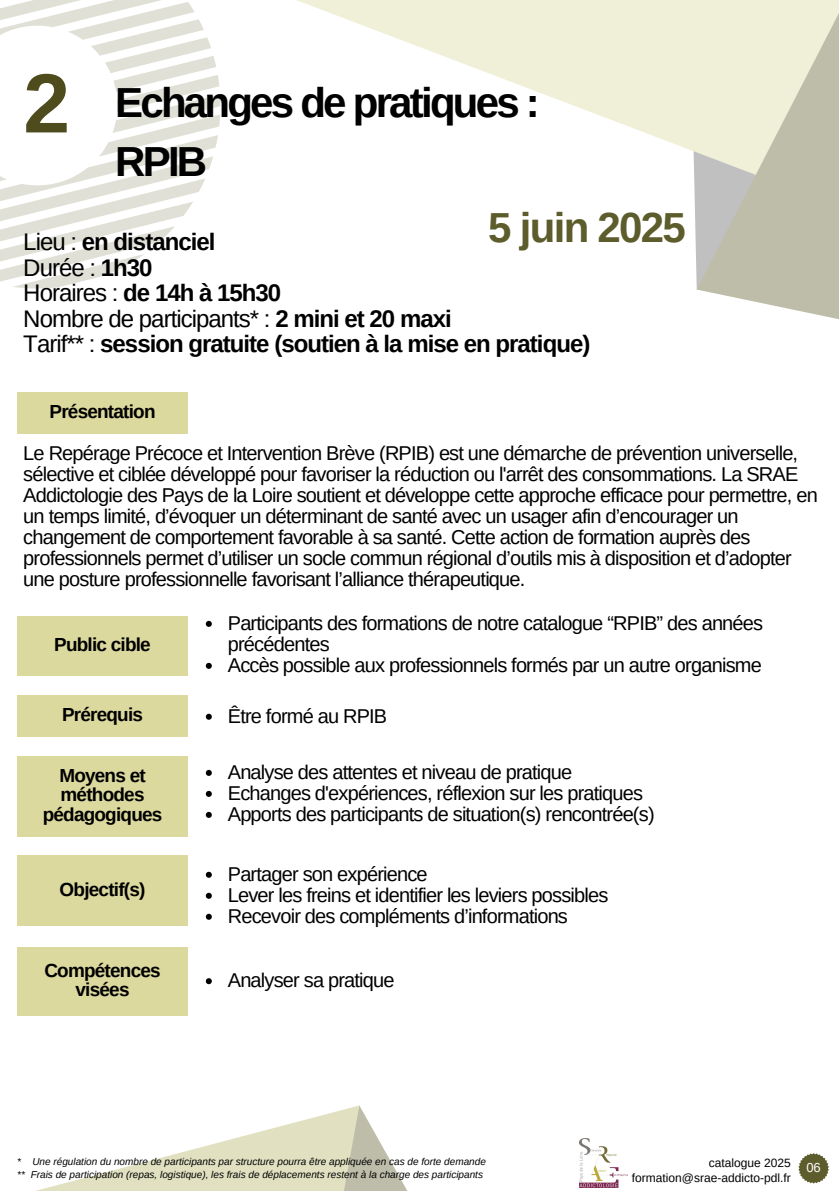
<style>
.page{position:relative;width:839px;height:1191px;background:#fff}
.page>*{position:absolute;margin:0;border:0;box-sizing:border-box;transform-origin:0 0}
.t1{font:700 84px "Arimo";color:#4e4b1d}
.t2{font:700 42px/58.4px "Arimo";letter-spacing:-.065em;color:#000}
.t3{font:700 42px "Arimo";letter-spacing:-.04em;color:#5c5c2c}
.t4{font:700 24px/25.6px "Arimo";letter-spacing:-.04em;color:#000}
.t5{font:20px/21px "Arimo";letter-spacing:-.04em;color:#000}
.t6{font:700 19px/19.6px "Arimo";letter-spacing:-.04em;color:#000;text-align:center}
.t7{font:13px "Arimo";color:#fff}
.t8{font:12px "Arimo";color:#000}
.t9{font:italic 10px "Arimo";color:#000}
.s1{font-weight:400}
</style>
<div class="page">
<svg style="left:36px;top:1105px;width:372px;height:86px"></svg>
<svg style="left:220px;top:0;width:476px;height:250px"></svg>
<svg style="left:696px;top:0;width:142px;height:319px;background:#d4d3c1"></svg>
<svg style="left:0;top:0;width:220px;height:289px"></svg>
<div style="left:17px;top:616px;width:171px;height:60px;background:#dbd99d"></div>
<svg style="left:206px;top:621px;width:6px;height:6px"></svg>
<svg style="left:206px;top:663px;width:6px;height:6px"></svg>
<div style="left:17px;top:696px;width:171px;height:41px;background:#dbd99d"></div>
<svg style="left:206px;top:714px;width:6px;height:6px"></svg>
<svg style="left:206px;top:770px;width:6px;height:6px"></svg>
<svg style="left:206px;top:791px;width:6px;height:6px"></svg>
<svg style="left:206px;top:812px;width:6px;height:6px"></svg>
<svg style="left:206px;top:872px;width:6px;height:6px"></svg>
<svg style="left:206px;top:893px;width:6px;height:6px"></svg>
<svg style="left:206px;top:914px;width:6px;height:6px"></svg>
<svg style="left:206px;top:978px;width:6px;height:6px"></svg>
<div style="left:17px;top:392px;width:171px;height:41px;background:#dbd99d"></div>
<div style="left:17px;top:855px;width:171px;height:71px;background:#dbd99d"></div>
<div style="left:17px;top:947px;width:171px;height:69px;background:#dbd99d"></div>
<div style="left:17px;top:756px;width:171px;height:81px;background:#dbd99d"></div>
<img style="left:579px;top:1138px;width:48px;height:50px">
<svg style="left:798px;top:1153px;width:30px;height:31px"></svg>
<h1 class="t1" style="left:23px;top:56px;width:48px">2</h1>
<h1 class="t2" style="left:115px;top:74px;width:426px">Echanges de pratiques :<br>RPIB</h1>
<h2 class="t3" style="left:488px;top:204px;width:199px">5 juin 2025</h2>
<p class="t4" style="left:23px;top:229px;width:568px"><span class="s1">Lieu :</span> en distanciel<br><span class="s1">Durée :</span> 1h30<br><span class="s1">Horaires :</span> de 14h à 15h30<br><span class="s1">Nombre de participants* :</span> 2 mini et 20 maxi<br><span class="s1">Tarif** :</span> session gratuite (soutien à la mise en pratique)</p>
<h3 class="t6" style="left:49px;top:401px;width:108px">Présentation</h3>
<p class="t5" style="left:23px;top:443px;width:796px">Le Repérage Précoce et Intervention Brève (RPIB) est une démarche de prévention universelle, sélective et ciblée développé pour favoriser la réduction ou l'arrêt des consommations. La SRAE Addictologie des Pays de la Loire soutient et développe cette approche efficace pour permettre, en un temps limité, d’évoquer un déterminant de santé avec un usager afin d’encourager un changement de comportement favorable à sa santé. Cette action de formation auprès des professionnels permet d’utiliser un socle commun régional d’outils mis à disposition et d’adopter une posture professionnelle favorisant l’alliance thérapeutique.</p>
<p class="t6" style="left:54px;top:634px;width:98px">Public cible</p>
<h3 class="t5" style="left:228px;top:612px;width:537px">Participants des formations de notre catalogue “RPIB” des années précédentes</h3>
<h4 class="t5" style="left:228px;top:654px;width:535px">Accès possible aux professionnels formés par un autre organisme</h4>
<h3 class="t6" style="left:62px;top:705px;width:83px">Prérequis</h3>
<p class="t5" style="left:228px;top:705px;width:161px">Être formé au RPIB</p>
<p class="t5" style="left:228px;top:761px;width:346px">Analyse des attentes et niveau de pratique</p>
<h3 class="t5" style="left:228px;top:782px;width:417px">Echanges d'expériences, réflexion sur les pratiques</h3>
<p class="t5" style="left:228px;top:803px;width:428px">Apports des participants de situation(s) rencontrée(s)</p>
<p class="t6" style="left:43px;top:766px;width:121px">Moyens et méthodes pédagogiques</p>
<h3 class="t6" style="left:60px;top:879px;width:87px">Objectif(s)</h3>
<p class="t6" style="left:44px;top:960px;width:118px">Compétences visées</p>
<h3 class="t5" style="left:228px;top:863px;width:201px">Partager son expérience</h3>
<p class="t5" style="left:228px;top:884px;width:382px">Lever les freins et identifier les leviers possibles</p>
<p class="t5" style="left:228px;top:905px;width:341px">Recevoir des compléments d’informations</p>
<p class="t5" style="left:228px;top:970px;width:168px">Analyser sa pratique</p>
<p class="t9" style="left:17px;top:1156px;width:470px">* Une régulation du nombre de participants par structure pourra être appliquée en cas de forte demande</p>
<p class="t9" style="left:17px;top:1169px;width:467px">** Frais de participation (repas, logistique), les frais de déplacements restent à la charge des participants</p>
<p class="t8" style="left:632px;top:1171px;width:160px">formation@srae-addicto-pdl.fr</p>
<p class="t8" style="left:708px;top:1156px;width:84px">catalogue 2025</p>
<p class="t7" style="left:806px;top:1160px;width:16px">06</p>
</div>
